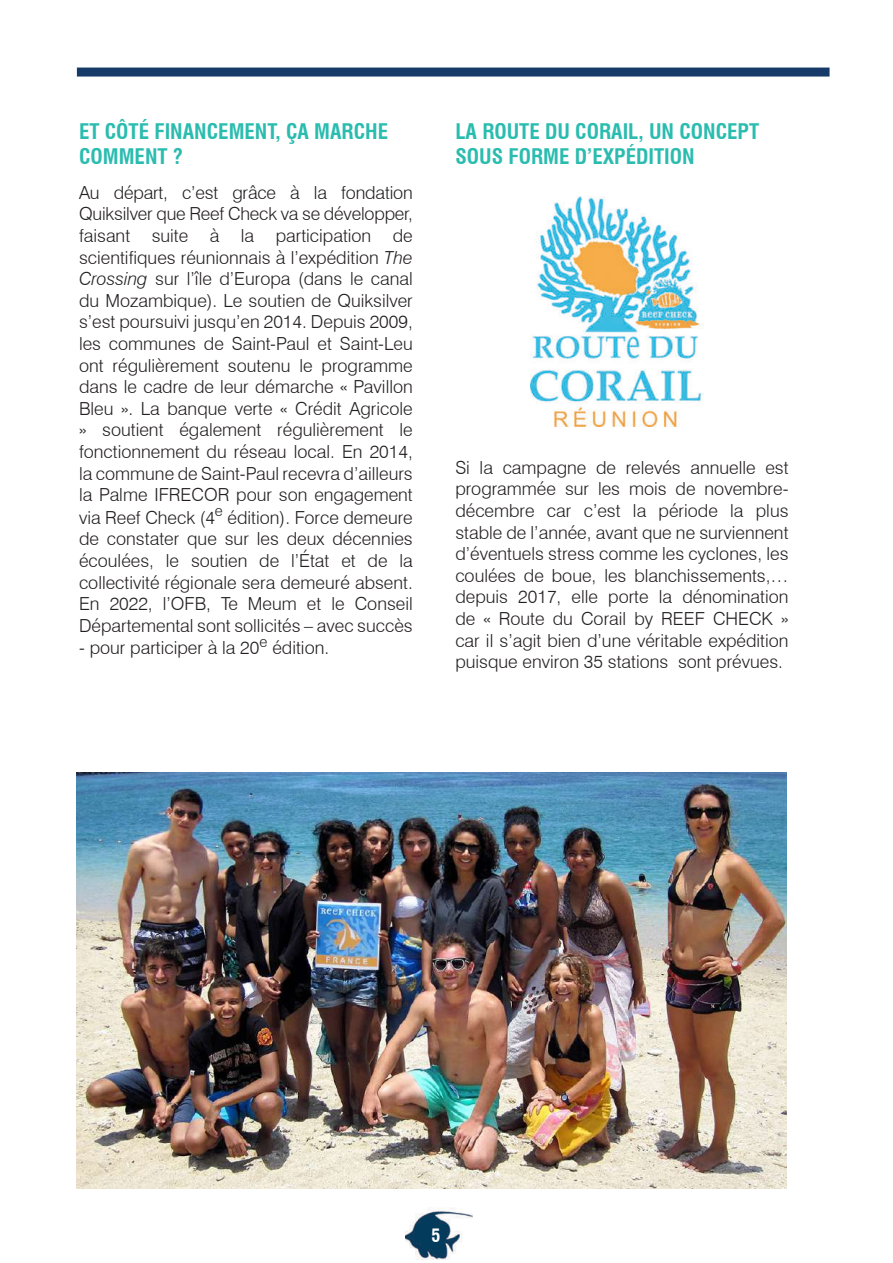
<style>
.page{position:relative;width:893px;height:1263px;background:#fff}
.page>*{position:absolute;margin:0;border:0;box-sizing:border-box;transform-origin:0 0}
.t1{font:700 condensed 21px/25.2px "Swiss 721 BT";color:#2abcaf}
.t2{font:300 18px/21.6px "Swiss 721 BT";color:#231f20;text-align:justify}
.t3{font:700 condensed 18px "Swiss 721 BT";color:#fff}
.s1{font-style:italic}
</style>
<div class="page">
<div style="left:77px;top:68px;width:752px;height:9px;background:#173b68"></div>
<img style="left:77px;top:772px;width:710px;height:417px">
<img style="left:405px;top:1208px;width:68px;height:52px">
<img style="left:531px;top:197px;width:173px;height:230px">
<p class="t1" style="left:79px;top:119px;width:311px">ET CÔTÉ FINANCEMENT, ÇA MARCHE<br>COMMENT ?</p>
<p class="t2" style="left:79px;top:181px;width:335px">Au départ, c’est grâce à la fondation Quiksilver que Reef Check va se développer, faisant suite à la participation de scientifiques réunionnais à l’expédition <span class="s1">The Crossing</span> sur l’île d’Europa (dans le canal du Mozambique). Le soutien de Quiksilver s’est poursuivi jusqu’en 2014. Depuis 2009, les communes de Saint-Paul et Saint-Leu ont régulièrement soutenu le programme dans le cadre de leur démarche « Pavillon Bleu ». La banque verte « Crédit Agricole » soutient également régulièrement le fonctionnement du réseau local. En 2014, la commune de Saint-Paul recevra d’ailleurs la Palme IFRECOR pour son engagement via Reef Check (4<sup>e</sup> édition). Force demeure de constater que sur les deux décennies écoulées, le soutien de l’État et de la collectivité régionale sera demeuré absent.<br>En 2022, l’OFB, Te Meum et le Conseil Départemental sont sollicités – avec succès</p>
<p class="t2" style="left:79px;top:637px;width:252px">- pour participer à la 20<sup>e</sup> édition.</p>
<p class="t1" style="left:455px;top:119px;width:305px">LA ROUTE DU CORAIL, UN CONCEPT<br>SOUS FORME D’EXPÉDITION</p>
<p class="t2" style="left:455px;top:456px;width:335px">Si la campagne de relevés annuelle est programmée sur les mois de novembre&shy;décembre car c’est la période la plus stable de l’année, avant que ne surviennent d’éventuels stress comme les cyclones, les coulées de boue, les blanchissements,… depuis 2017, elle porte la dénomination de « Route du Corail by REEF CHECK » car il s’agit bien d’une véritable expédition puisque environ 35 stations sont prévues.</p>
<p class="t3" style="left:431px;top:1225px;width:10px">5</p>
</div>
